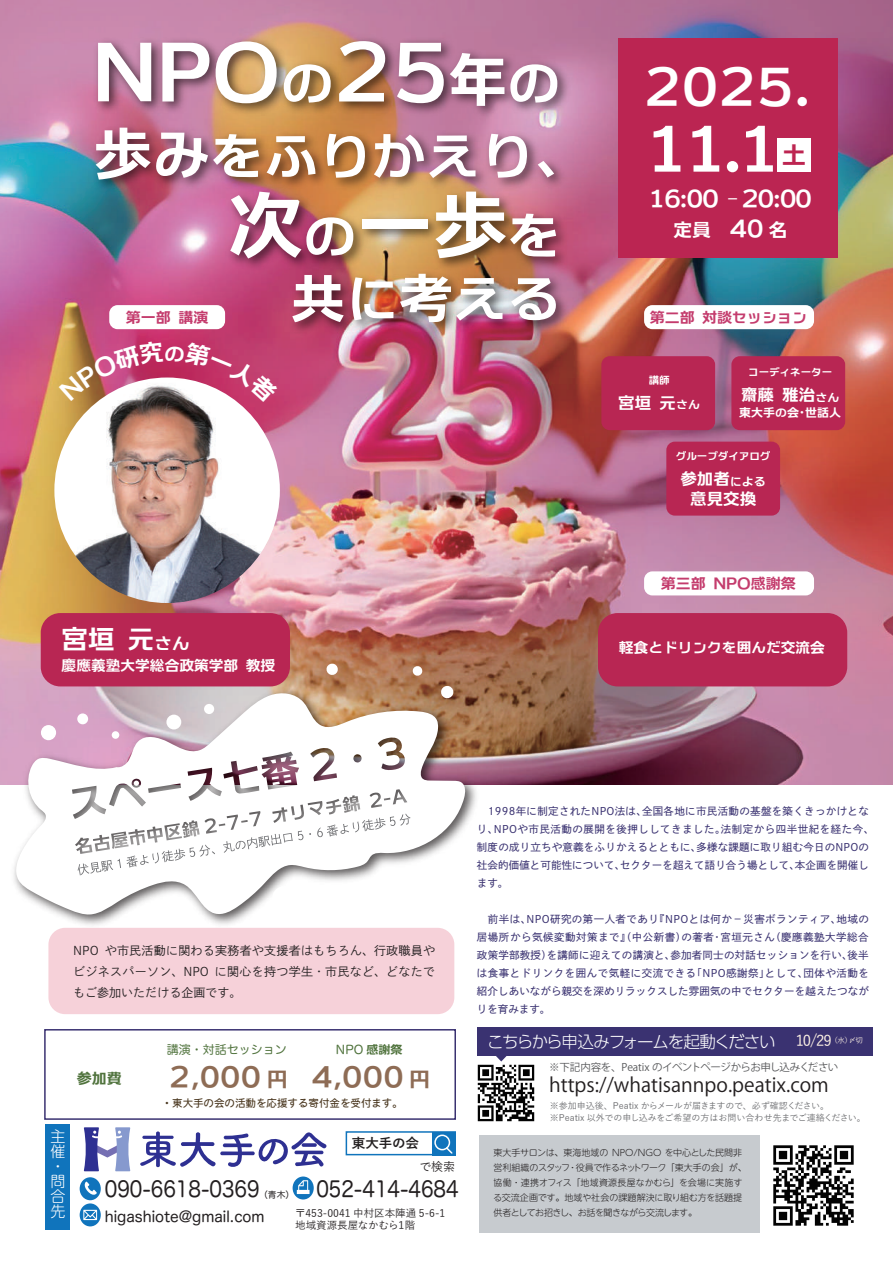
<style>
.page{position:relative;width:893px;height:1263px;background:#fff}
.page>*{position:absolute;margin:0;border:0;box-sizing:border-box;transform-origin:0 0}
.t1{font:75px "C4 Universal View LG E";color:#fff}
.t2{font:58.65px "C4 Universal View LG E";color:#fff}
.t3{font:54px "C4 Universal View LG E";color:#fff}
.t4{font:48.6px "C4 Universal View LG E";color:#fff}
.t5{font:27px "C4 Universal View LG E";color:#8e6c55}
.t6{font:26.55px "C4 Universal View LG E";color:#fff}
.t7{font:24.3px "C4 Universal View LG E";color:#bd2551}
.t8{font:22.5px "C4 Universal View LG E";letter-spacing:-.065em;color:#fff}
.t9{font:21.6px "Hira Maru Pro N W4";color:#231f20;scale:.89 1}
.t10{font:19.5px "Koz Go Pr 6 N";color:#231f20}
.t11{font:18.75px "C4 Universal View LG E";color:#fff}
.t12{font:300 16.5px "UD Shin Go Pr 6 N";letter-spacing:-.08em;color:#fff}
.t13{font:16.5px/19.5px "C4 Universal View LG E";color:#fff;text-align:center}
.t14{font:15px "C4 Universal View LG E";color:#c43c6d}
.t15{font:300 15px/15px "UD Shin M Go Pr 6 N";color:#fff}
.t16{font:15px "C4 Universal View LG E";color:#50733d}
.t17{font:14.85px "Hira Maru Pro N W4";color:#231f20}
.t18{font:14.7px "C4 Universal View LG E";color:#fff}
.t19{font:700 13.5px "Yu Go";color:#231f20}
.t20{font:12px/21px "DNP Shuei Go Kin Std L";letter-spacing:.025em;color:#231f20;text-align:justify}
.t21{font:12px "Hira Maru Pro W4";color:#50733d}
.t22{font:12px "C4 Universal View LG E";color:#fff}
.t23{font:500 12px "Yu Go";color:#231f20}
.t24{font:10.5px/18px "DNP Shuei Go Kin Std M";letter-spacing:.02em;color:#3a3271}
.t25{font:10.5px "Koz Go Pr 6 N";letter-spacing:-.03em;color:#57585a}
.t26{font:500 10.5px/12px "Yu Go";color:#231f20}
.t27{font:10.5px "Heisei Maru Go Std W4";color:#48351d}
.t28{font:10.5px "C4 Universal View LG E";color:#fff}
.t29{font:300 9px/15px "UD Shin M Go Pr 6 N";letter-spacing:-.015em;color:#231f20}
.t30{font:500 9px/12px "Yu Go";color:#6c6d70}
.t31{font:8.85px "Hira Maru Pro N W4";color:#231f20}
.s1{font-size:54px}
.s2{font-size:58.5px}
.s3{font-size:22.5px}
.s4{font-size:12px}
.s5{font-size:17.7px}
.s6{font-family:"C4 Universal View LG E"}
.s7{font-family:"Yu Go";font-weight:500;font-size:15px;color:#fef2e5}
.s8{font-size:21px}
</style>
<div class="page">
<img style="left:0;top:0;width:893px;height:785px">
<img style="left:477px;top:1061px;width:58px;height:61px">
<div style="left:479px;top:1135px;width:280px;height:97px;background:#c7cbcf"></div>
<svg style="left:80px;top:1177px;width:21px;height:49px"></svg>
<svg style="left:293px;top:1176px;width:21px;height:23px"></svg>
<svg style="left:140px;top:1131px;width:186px;height:36px"></svg>
<svg style="left:84px;top:1127px;width:46px;height:44px"></svg>
<div style="left:45px;top:1124px;width:25px;height:105px;background:#1074bc"></div>
<div style="left:432px;top:1132px;width:23px;height:23px;background:#1074bc"></div>
<div style="left:434px;top:1134px;width:16px;height:16px;border:2px solid #fff;border-radius:50%"></div>
<svg style="left:445px;top:1146px;width:7px;height:6px"></svg>
<img style="left:773px;top:1145px;width:81px;height:81px">
<div style="left:44px;top:1029px;width:412px;height:91px;border:2px solid #3a3271"></div>
<svg style="left:485px;top:1055px;width:32px;height:6px"></svg>
<div style="left:477px;top:1027px;width:396px;height:28px;background:#3a3271"></div>
<div style="left:619px;top:39px;width:219px;height:219px;background:#bb2552"></div>
<div style="left:346px;top:1131px;width:110px;height:24px;border:2px solid #1074bc"></div>
<img style="left:7px;top:685px;width:475px;height:246px">
<svg style="left:14px;top:691px;width:452px;height:225px"></svg>
<svg style="left:397px;top:792px;width:4px;height:6px"></svg>
<svg style="left:345px;top:798px;width:11px;height:4px"></svg>
<div style="left:272px;top:886px;width:23px;height:23px;background:#fff;border-radius:50%"></div>
<div style="left:365px;top:896px;width:10px;height:9px;background:#fff;border-radius:50%"></div>
<div style="left:41px;top:725px;width:15px;height:15px;background:#fff;border-radius:50%"></div>
<div style="left:77px;top:713px;width:11px;height:11px;background:#fff;border-radius:50%"></div>
<div style="left:112px;top:731px;width:7px;height:8px;background:#fff;border-radius:50%"></div>
<div style="left:166px;top:714px;width:15px;height:15px;background:#fff;border-radius:50%"></div>
<div style="left:204px;top:704px;width:10px;height:10px;background:#fff;border-radius:50%"></div>
<svg style="left:326px;top:663px;width:13px;height:13px"></svg>
<svg style="left:412px;top:665px;width:11px;height:11px"></svg>
<svg style="left:440px;top:685px;width:14px;height:14px"></svg>
<svg style="left:78px;top:823px;width:137px;height:52px"></svg>
<svg style="left:223px;top:831px;width:88px;height:22px"></svg>
<svg style="left:317px;top:814px;width:94px;height:23px"></svg>
<div style="left:48px;top:928px;width:406px;height:86px;background:#f6d1d9;border-radius:17px"></div>
<img style="left:75px;top:26px;width:503px;height:385px">
<div style="left:778px;top:138px;width:33px;height:33px;background:#fff"></div>
<img style="left:54px;top:377px;width:226px;height:226px;border-radius:113px">
<div style="left:109px;top:305px;width:116px;height:24px;background:#fff;border-radius:8px"></div>
<div style="left:644px;top:305px;width:170px;height:24px;background:#fff;border-radius:8px"></div>
<div style="left:644px;top:571px;width:170px;height:24px;background:#fff;border-radius:8px"></div>
<div style="left:41px;top:613px;width:249px;height:73px;background:#b82653;border-radius:20px"></div>
<div style="left:598px;top:613px;width:249px;height:73px;background:#b82653;border-radius:20px"></div>
<div style="left:601px;top:356px;width:114px;height:74px;background:#b82653;border-radius:8px"></div>
<div style="left:731px;top:356px;width:114px;height:74px;background:#b82653;border-radius:8px"></div>
<div style="left:666px;top:442px;width:114px;height:74px;background:#b82653;border-radius:8px"></div>
<svg style="left:59px;top:340px;width:220px;height:64px;background:#c26277"></svg>
<h1 class="t1" style="left:92px;top:31px;width:470px">NPO<span class="s1">の</span>25<span class="s2">年</span><span class="s1">の</span></h1>
<h3 class="t3" style="left:93px;top:126px;width:497px"><span class="s2">歩み</span>をふりかえり、</h3>
<h1 class="t1" style="left:228px;top:184px;width:334px">次<span class="s1">の</span>一歩<span class="s1">を</span></h1>
<h3 class="t3" style="left:291px;top:269px;width:271px">共に考える</h3>
<h3 class="t4" style="left:644px;top:60px;width:168px">2025.</h3>
<h2 class="t2" style="left:644px;top:116px;width:139px">11.1</h2>
<h3 class="t7" style="left:782px;top:142px;width:26px">土</h3>
<h3 class="t8" style="left:649px;top:186px;width:165px">16:00 <sup>ー</sup> 20:00</h3>
<h3 class="t11" style="left:673px;top:220px;width:116px">定員　<span class="s3">40</span> 名</h3>
<h3 class="t14" style="left:126px;top:309px;width:84px">第一部 講演</h3>
<h3 class="t14" style="left:650px;top:309px;width:159px">第二部 対談セッション</h3>
<p class="t28" style="left:748px;top:367px;width:85px">コーディネーター</p>
<h3 class="t13" style="left:741px;top:386px;width:100px">齋藤 雅治<span class="s4">さん</span></h3>
<p class="t22" style="left:739px;top:405px;width:103px">東大手の会・世話人</p>
<p class="t28" style="left:676px;top:451px;width:96px">グループダイアログ</p>
<h3 class="t13" style="left:680px;top:470px;width:87px">参加者<span class="s4">による</span>意見交換</h3>
<p class="t28" style="left:649px;top:374px;width:22px">講師</p>
<h3 class="t13" style="left:618px;top:393px;width:83px">宮垣 元<span class="s4">さん</span></h3>
<h3 class="t6" style="left:62px;top:624px;width:130px">宮垣 元<span class="s5">さん</span></h3>
<h3 class="t18" style="left:62px;top:657px;width:215px">慶應義塾大学総合政策学部 教授</h3>
<h3 class="t14" style="left:661px;top:575px;width:137px">第三部 NPO感謝祭</h3>
<h3 class="t18" style="left:619px;top:639px;width:208px">軽食とドリンクを囲んだ交流会</h3>
<p class="t20" style="left:73px;top:939px;width:363px">NPO や市民活動に関わる実務者や支援者はもちろん、行政職員やビジネスパーソン、NPO に関心を持つ学生・市民など、どなたでもご参加いただける企画です。</p>
<p class="t21" style="left:167px;top:1039px;width:122px">講演・対話セッション</p>
<p class="t21" style="left:336px;top:1039px;width:68px">NPO <span class="s6">感謝祭</span></p>
<p class="t24" style="left:477px;top:802px;width:399px">　1998年に制定されたNPO法は、全国各地に市民活動の基盤を築くきっかけとなり、NPOや市民活動の展開を後押ししてきました。法制定から四半世紀を経た今、制度の成り立ちや意義をふりかえるとともに、多様な課題に取り組む今日のNPOの社会的価値と可能性について、セクターを超えて語り合う場として、本企画を開催します。</p>
<p class="t24" style="left:477px;top:910px;width:394px;text-align:justify">　前半は、NPO研究の第一人者であり『NPOとは何か－災害ボランティア、地域の居場所から気候変動対策まで』（中公新書）の著者・宮垣元さん（慶應義塾大学総合政策学部教授）を講師に迎えての講演と、参加者同士の対話セッションを行い、後半は食事とドリンクを囲んで気軽に交流できる「NPO感謝祭」として、団体や活動を紹介しあいながら親交を深めリラックスした雰囲気の中でセクターを越えたつながりを育みます。</p>
<h3 class="t12" style="left:487px;top:1028px;width:377px">こちらから申込みフォームを起動ください <span class="s7">10/29</span><sup>（水）〆切</sup></h3>
<p class="t25" style="left:549px;top:1061px;width:291px">※下記内容を、Peatix のイベントページからお申し込みください</p>
<h3 class="t16" style="left:77px;top:1070px;width:47px">参加費</h3>
<h3 class="t5" style="left:169px;top:1061px;width:120px">2,000 <span class="s8">円</span></h3>
<p class="t27" style="left:162px;top:1096px;width:243px">・東大手の会の活動を応援する寄付金を受付ます。</p>
<p class="t30" style="left:550px;top:1098px;width:318px">※参加申込後、Peatix からメールが届きますので、必ず確認ください。※Peatix 以外での申し込みをご希望の方はお問い合わせ先までご連絡ください。</p>
<h3 class="t5" style="left:312px;top:1061px;width:120px">4,000 <span class="s8">円</span></h3>
<h3 class="t10" style="left:549px;top:1074px;width:281px">https://whatisannpo.peatix.com</h3>
<h3 class="t15" style="left:51px;top:1128px;width:16px">主催・問合先</h3>
<p class="t19" style="left:352px;top:1135px;width:69px">東大手の会</p>
<p class="t23" style="left:419px;top:1155px;width:37px">で検索</p>
<h3 class="t9" style="left:105px;top:1170px;width:175px">090-6618-0369</h3>
<p class="t31" style="left:259px;top:1187px;width:59px">（青木）　　　</p>
<h3 class="t9" style="left:316px;top:1170px;width:161px">052-414-4684</h3>
<h3 class="t17" style="left:105px;top:1203px;width:221px">higashiote@gmail.com　　　　</h3>
<p class="t26" style="left:295px;top:1205px;width:152px">〒453-0041 中村区本陣通 5-6-1地域資源長屋なかむら１階</p>
<p class="t29" style="left:493px;top:1145px;width:255px">東大手サロンは、東海地域の NPO/NGO を中心とした民間非営利組織のスタッフ・役員で作るネットワーク「東大手の会」が、協働・連携オフィス「地域資源長屋なかむら」を会場に実施する交流企画です。地域や社会の課題解決に取り組む方を話題提供者としてお招きし、お話を聞きながら交流します。</p>
</div>
